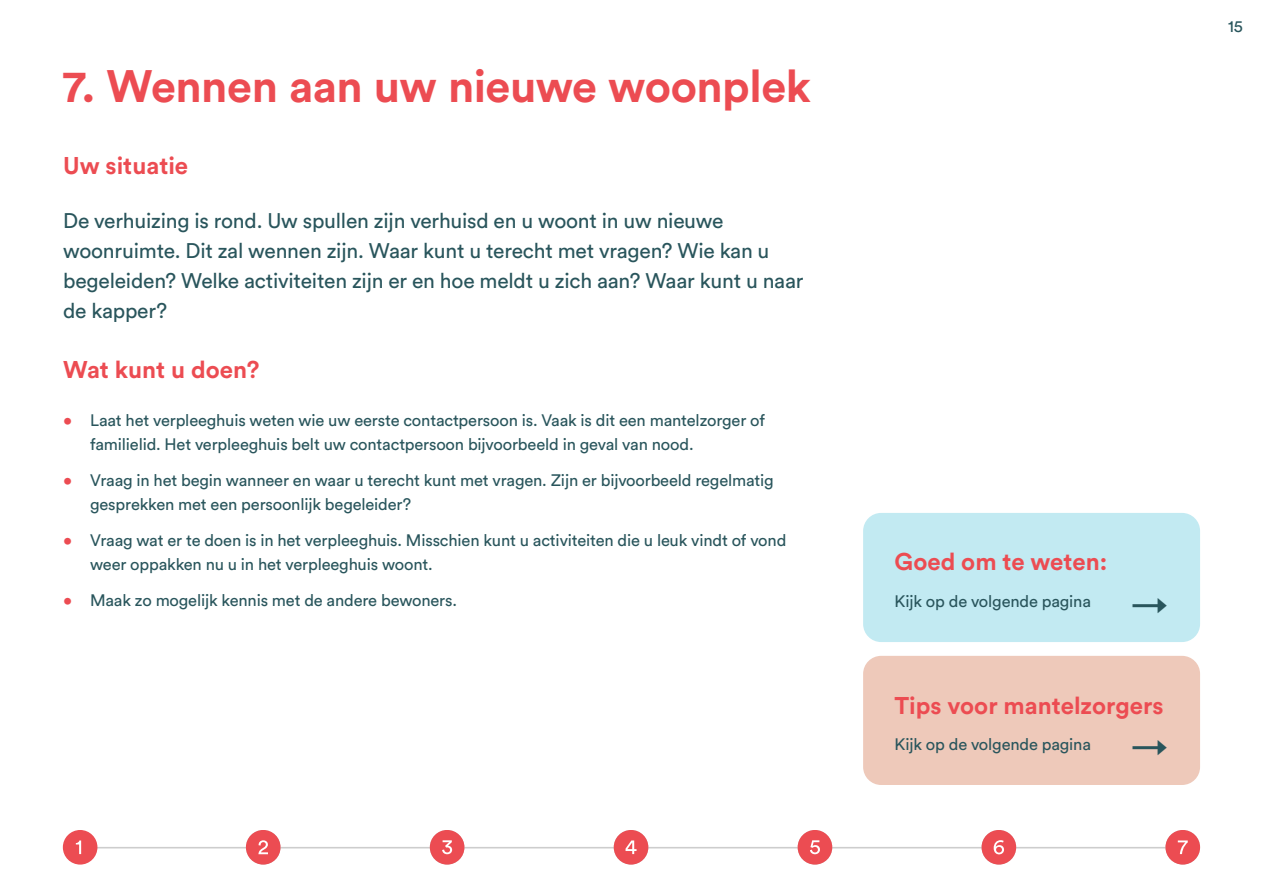
<style>
.page{position:relative;width:1263px;height:893px;background:#fff}
.page>*{position:absolute;margin:0;border:0;box-sizing:border-box;transform-origin:0 0}
.t1{font:700 45px "Circular Std";letter-spacing:-.01em;color:#ec4c52}
.Body_1{font:36px "Circular Std";color:#29555c}
.t2{font:700 24px "Circular Std";color:#ec4c52}
.Body_1-2{font:21px/30px "Circular Std";letter-spacing:-.01em;color:#29555c}
.Body_2{font:16.5px/24px "Circular Std";letter-spacing:-.01em;color:#29555c}
.s1{color:#ec4c52}
</style>
<div class="page">
<div style="left:863px;top:513px;width:337px;height:129px;background:#c2eaf2;border-radius:18px"></div>
<div style="left:863px;top:656px;width:337px;height:129px;background:#eec9ba;border-radius:18px"></div>
<hr style="left:63px;top:847px;width:1135px;height:1px;background:#000">
<div style="left:64px;top:831px;width:33px;height:33px;background:#ec4c52;border-radius:50%"></div>
<div style="left:63px;top:830px;width:34px;height:35px;border:2px solid #ec4c52;border-radius:50%"></div>
<svg style="left:76px;top:840px;width:5px;height:14px"></svg>
<div style="left:614px;top:831px;width:34px;height:33px;background:#ec4c52;border-radius:50%"></div>
<div style="left:614px;top:830px;width:34px;height:35px;border:2px solid #ec4c52;border-radius:50%"></div>
<svg style="left:625px;top:840px;width:11px;height:14px"></svg>
<div style="left:798px;top:831px;width:33px;height:33px;background:#ec4c52;border-radius:50%"></div>
<div style="left:798px;top:830px;width:34px;height:35px;border:2px solid #ec4c52;border-radius:50%"></div>
<svg style="left:810px;top:840px;width:10px;height:14px"></svg>
<div style="left:982px;top:831px;width:33px;height:33px;background:#ec4c52;border-radius:50%"></div>
<div style="left:981px;top:830px;width:35px;height:35px;border:2px solid #ec4c52;border-radius:50%"></div>
<svg style="left:994px;top:840px;width:10px;height:14px"></svg>
<div style="left:1166px;top:831px;width:33px;height:33px;background:#ec4c52;border-radius:50%"></div>
<div style="left:1165px;top:830px;width:35px;height:35px;border:2px solid #ec4c52;border-radius:50%"></div>
<svg style="left:1178px;top:840px;width:10px;height:14px"></svg>
<div style="left:247px;top:831px;width:33px;height:33px;background:#ec4c52;border-radius:50%"></div>
<div style="left:246px;top:830px;width:34px;height:35px;border:2px solid #ec4c52;border-radius:50%"></div>
<svg style="left:258px;top:840px;width:10px;height:14px"></svg>
<div style="left:431px;top:831px;width:33px;height:33px;background:#ec4c52;border-radius:50%"></div>
<div style="left:430px;top:830px;width:34px;height:35px;border:2px solid #ec4c52;border-radius:50%"></div>
<svg style="left:442px;top:840px;width:10px;height:14px"></svg>
<h1 class="t1" style="left:63px;top:57px;width:749px">7. Wennen aan uw nieuwe woonplek</h1>
<h3 class="t2" style="left:63px;top:150px;width:127px">Uw situatie</h3>
<p class="Body_1-2" style="left:63px;top:205px;width:742px">De verhuizing is rond. Uw spullen zijn verhuisd en u woont in uw nieuwe woonruimte. Dit zal wennen zijn. Waar kunt u terecht met vragen? Wie kan u begeleiden? Welke activiteiten zijn er en hoe meldt u zich aan? Waar kunt u naar de kapper?</p>
<h3 class="t2" style="left:63px;top:354px;width:198px">Wat kunt u doen?</h3>
<p class="Body_2" style="left:90px;top:408px;width:676px;text-indent:-27px"><span class="s1">•</span> Laat het verpleeghuis weten wie uw eerste contactpersoon is. Vaak is dit een mantelzorger of familielid. Het verpleeghuis belt uw contactpersoon bijvoorbeeld in geval van nood.</p>
<p class="Body_2" style="left:90px;top:468px;width:685px;text-indent:-27px"><span class="s1">•</span> Vraag in het begin wanneer en waar u terecht kunt met vragen. Zijn er bijvoorbeeld regelmatig gesprekken met een persoonlijk begeleider?</p>
<p class="Body_2" style="left:90px;top:528px;width:698px;text-indent:-27px"><span class="s1">•</span> Vraag wat er te doen is in het verpleeghuis. Misschien kunt u activiteiten die u leuk vindt of vond weer oppakken nu u in het verpleeghuis woont.</p>
<p class="Body_2" style="left:63px;top:588px;width:395px"><span class="s1">•</span> Maak zo mogelijk kennis met de andere bewoners.</p>
<p class="Body_2" style="left:1228px;top:14px;width:16px">15</p>
<h3 class="t2" style="left:895px;top:546px;width:214px">Goed om te weten:</h3>
<p class="Body_2" style="left:895px;top:589px;width:198px">Kijk op de volgende pagina</p>
<p class="Body_1" style="left:1131px;top:581px;width:38px">→</p>
<h3 class="t2" style="left:895px;top:690px;width:271px">Tips voor mantelzorgers</h3>
<p class="Body_2" style="left:895px;top:732px;width:198px">Kijk op de volgende pagina</p>
<p class="Body_1" style="left:1131px;top:724px;width:38px">→</p>
</div>
